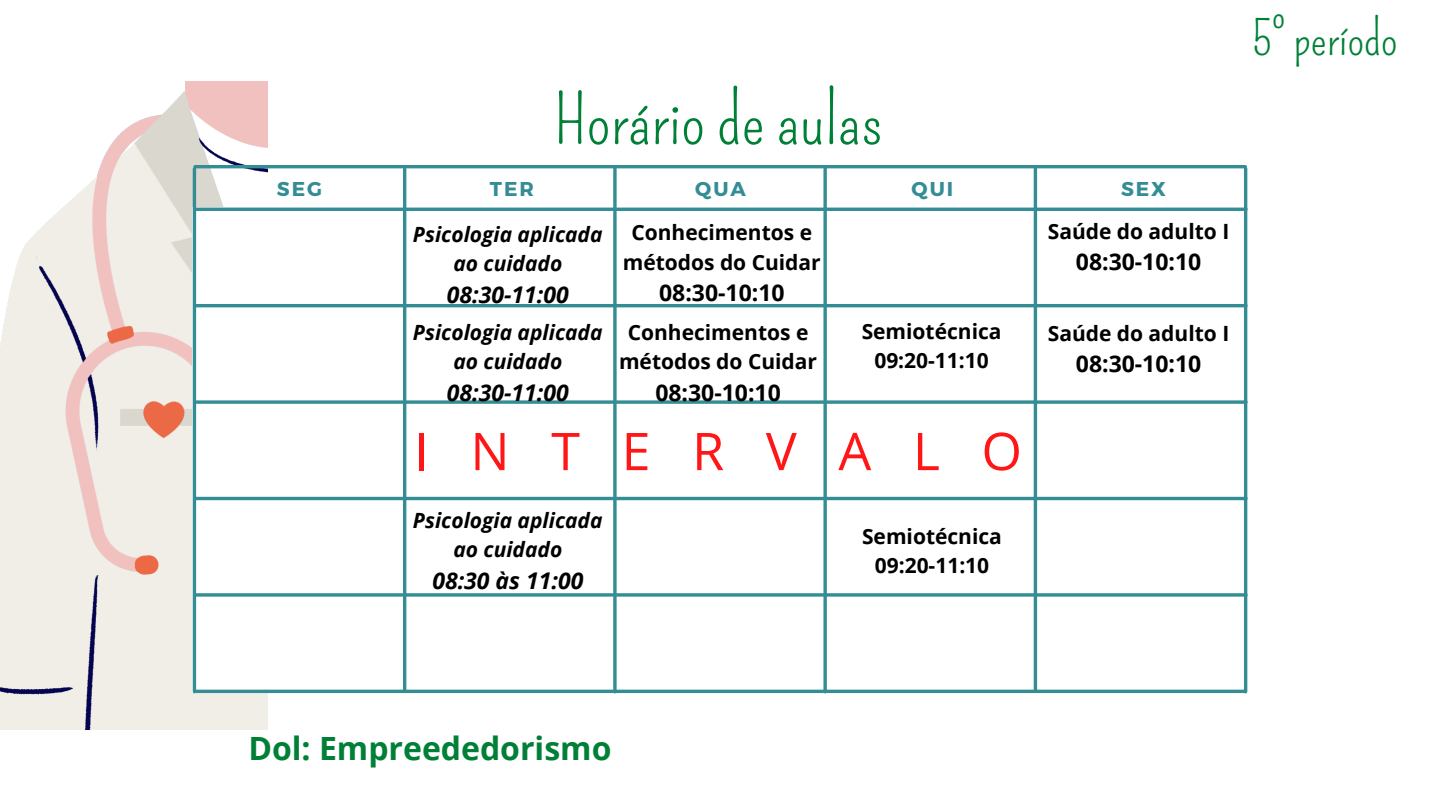
<style>
.page{position:relative;width:1440px;height:810px;background:#fff}
.page>*{position:absolute;margin:0;border:0;box-sizing:border-box;transform-origin:0 0}
.t1{font:68px "Pompiere";color:#008037}
.t2{font:52px "Open Sans";letter-spacing:.8em;color:#ff1616}
.t3{font:47px "Pompiere";color:#008037}
.t4{font:700 32px "Open Sans";color:#008037}
.t5{font:700 23px "Open Sans";color:#000}
.t6{font:italic 700 23px "Open Sans";color:#000}
.t7{font:700 21px/29.2px "Open Sans";color:#000;text-align:center}
.t8{font:italic 700 21px/29.2px "Open Sans";color:#000;text-align:center}
.t9{font:700 20px "Montserrat";letter-spacing:.1em;color:#348d94}
</style>
<div class="page">
<img style="left:0;top:81px;width:267px;height:648px">
<div style="left:193px;top:208px;width:1054px;height:485px;background:#fff"></div>
<svg style="left:196px;top:207px;width:1048px;height:4px;background:#519da3"></svg>
<hr style="left:196px;top:304px;width:1050px;height:3px;background:#348d94">
<svg style="left:196px;top:400px;width:1048px;height:4px;background:#519da3"></svg>
<hr style="left:196px;top:497px;width:1050px;height:3px;background:#348d94">
<svg style="left:196px;top:593px;width:1048px;height:4px;background:#519da3"></svg>
<hr style="left:193px;top:169px;width:3px;height:523px;background:#348d94">
<hr style="left:403px;top:169px;width:3px;height:522px;background:#348d94">
<svg style="left:613px;top:169px;width:4px;height:521px;background:#509ca2"></svg>
<svg style="left:823px;top:169px;width:4px;height:521px;background:#509ca2"></svg>
<hr style="left:1034px;top:169px;width:3px;height:522px;background:#348d94">
<hr style="left:1244px;top:169px;width:3px;height:523px;background:#348d94">
<hr style="left:195px;top:165px;width:1050px;height:3px;background:#348d94">
<hr style="left:196px;top:690px;width:1049px;height:3px;background:#348d94">
<p class="t1" style="left:554px;top:80px;width:330px">Horário de aulas</p>
<p class="t9" style="left:277px;top:176px;width:47px">SEG</p>
<p class="t9" style="left:490px;top:176px;width:46px">TER</p>
<p class="t9" style="left:695px;top:176px;width:52px">QUA</p>
<p class="t9" style="left:912px;top:176px;width:43px">QUI</p>
<p class="t9" style="left:1121px;top:176px;width:46px">SEX</p>
<p class="t8" style="left:413px;top:219px;width:191px">Psicologia aplicada ao cuidado</p>
<p class="t6" style="left:447px;top:278px;width:123px">08:30-11:00</p>
<p class="t8" style="left:413px;top:317px;width:191px">Psicologia aplicada ao cuidado</p>
<p class="t6" style="left:447px;top:376px;width:123px">08:30-11:00</p>
<p class="t7" style="left:623px;top:218px;width:200px">Conhecimentos e métodos do Cuidar</p>
<p class="t5" style="left:659px;top:277px;width:127px">08:30-10:10</p>
<p class="t7" style="left:619px;top:317px;width:200px">Conhecimentos e métodos do Cuidar</p>
<p class="t5" style="left:655px;top:376px;width:127px">08:30-10:10</p>
<p class="t7" style="left:862px;top:316px;width:141px">Semiotécnica</p>
<p class="t7" style="left:874px;top:345px;width:116px">09:20-11:10</p>
<p class="t2" style="left:414px;top:415px;width:609px">INTERVALO</p>
<p class="t8" style="left:413px;top:505px;width:191px">Psicologia aplicada ao cuidado</p>
<p class="t6" style="left:432px;top:564px;width:152px">08:30 às 11:00</p>
<p class="t7" style="left:862px;top:521px;width:141px">Semiotécnica</p>
<p class="t7" style="left:875px;top:550px;width:116px">09:20-11:10</p>
<p class="t7" style="left:1048px;top:216px;width:183px">Saúde do adulto I</p>
<p class="t5" style="left:1076px;top:246px;width:127px">08:30-10:10</p>
<p class="t7" style="left:1048px;top:318px;width:183px">Saúde do adulto I</p>
<p class="t5" style="left:1076px;top:347px;width:127px">08:30-10:10</p>
<p class="t3" style="left:1251px;top:11px;width:148px">5° período</p>
<p class="t4" style="left:248px;top:726px;width:365px">Dol: Empreededorismo</p>
</div>
